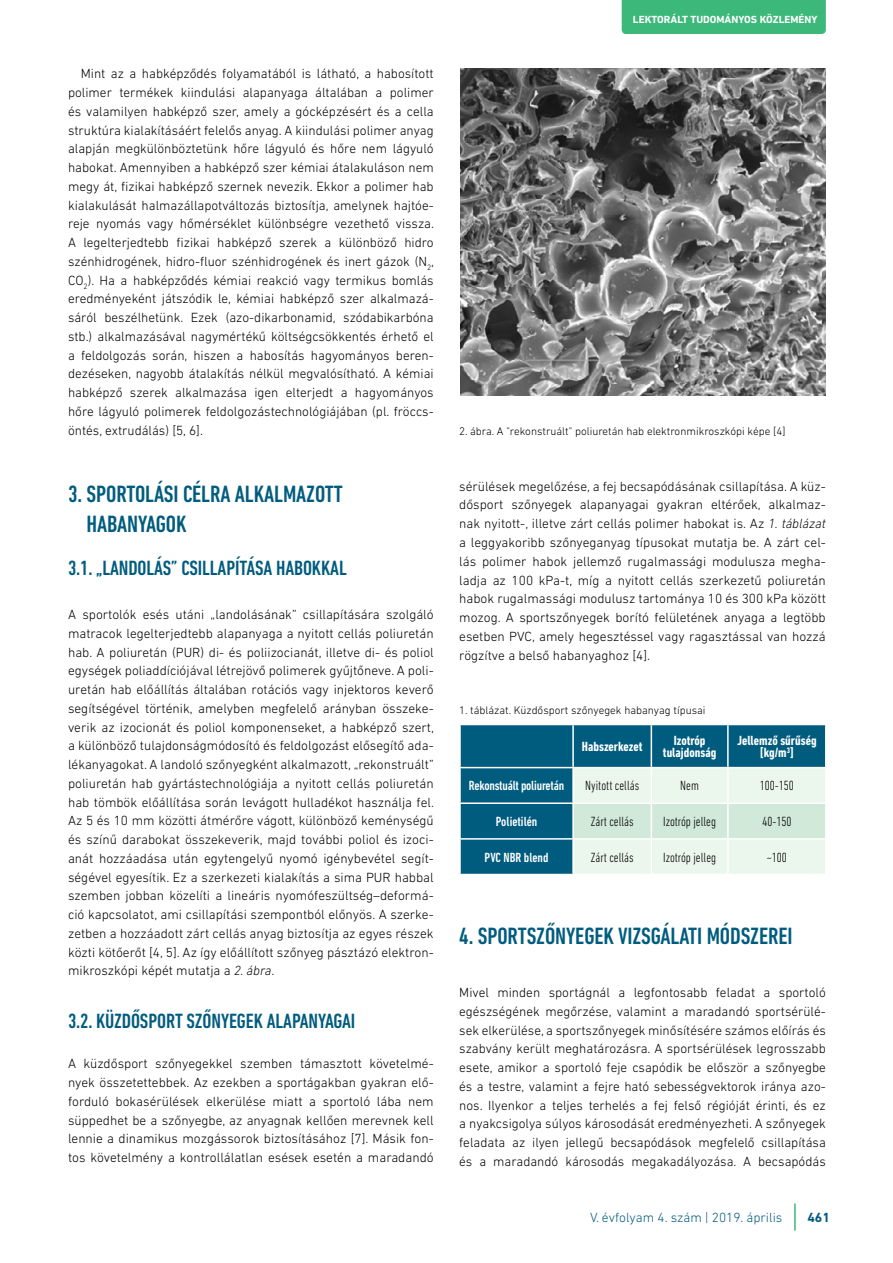
<style>
.page{position:relative;width:893px;height:1263px;background:#fff}
.page>*{position:absolute;margin:0;border:0;box-sizing:border-box;transform-origin:0 0}
.t1{font:500 condensed 24px/30px "DIN Next LT Pro";letter-spacing:-.005em;color:#005c7e}
.t2{font:500 condensed 21px "DIN Next LT Pro";letter-spacing:-.005em;color:#005c7e}
.t3{font:300 13.5px/18.8px "DIN Next LT Pro";color:#000;text-align:justify}
.t4{font:300 condensed 13.5px "DIN Next LT Pro";color:#000}
.t5{font:700 condensed 13.5px/12px "DIN Next LT Pro";color:#fff;text-align:center}
.t6{font:500 condensed 13.5px "DIN Next LT Pro";letter-spacing:-.015em;color:#fff}
.t7{font:300 13.5px "DIN Next LT Pro";color:#005c7e}
.t8{font:700 13.5px "DIN Next LT Pro";color:#005c7e}
.t9{font:300 11.25px "DIN Next LT Pro";color:#000}
.t10{font:700 10.5px "DIN Next LT Pro";color:#fff}
.s1{font-style:italic}
</style>
<div class="page">
<hr style="left:794px;top:1203px;width:2px;height:28px;background:#3bb87a">
<div style="left:622px;top:0;width:204px;height:34px;background:#3bb87a"></div>
<div style="left:461px;top:725px;width:364px;height:149px;background:#005c7e"></div>
<svg style="left:574px;top:768px;width:251px;height:106px;background:#e2f1e6"></svg>
<hr style="left:651px;top:725px;width:1px;height:42px;background:#fff">
<hr style="left:727px;top:725px;width:2px;height:42px;background:#fff">
<hr style="left:573px;top:767px;width:78px;height:1px;background:#fff">
<hr style="left:651px;top:767px;width:77px;height:1px;background:#fff">
<hr style="left:728px;top:767px;width:99px;height:1px;background:#fff">
<hr style="left:573px;top:802px;width:78px;height:2px;background:#fff">
<hr style="left:651px;top:802px;width:77px;height:2px;background:#fff">
<hr style="left:728px;top:802px;width:99px;height:2px;background:#fff">
<hr style="left:573px;top:838px;width:78px;height:2px;background:#fff">
<hr style="left:651px;top:838px;width:77px;height:2px;background:#fff">
<hr style="left:728px;top:838px;width:99px;height:2px;background:#fff">
<hr style="left:651px;top:768px;width:1px;height:34px;background:#fff">
<hr style="left:727px;top:768px;width:2px;height:34px;background:#fff">
<hr style="left:651px;top:804px;width:1px;height:34px;background:#fff">
<hr style="left:727px;top:804px;width:2px;height:34px;background:#fff">
<hr style="left:651px;top:840px;width:1px;height:34px;background:#fff">
<hr style="left:727px;top:840px;width:2px;height:34px;background:#fff">
<hr style="left:572px;top:768px;width:2px;height:34px;background:#fff">
<hr style="left:572px;top:725px;width:2px;height:42px;background:#fff">
<hr style="left:459px;top:767px;width:114px;height:1px;background:#fff">
<hr style="left:459px;top:802px;width:114px;height:2px;background:#fff">
<hr style="left:572px;top:804px;width:2px;height:34px;background:#fff">
<hr style="left:459px;top:838px;width:114px;height:2px;background:#fff">
<hr style="left:572px;top:840px;width:2px;height:34px;background:#fff">
<img style="left:460px;top:68px;width:366px;height:327px">
<p class="t3" style="left:68px;top:64px;width:368px;text-indent:13px">Mint az a habképződés folyamatából is látható, a habosított polimer termékek kiindulási alapanyaga általában a polimer és valamilyen habképző szer, amely a gócképzésért és a cella struktúra kialakításáért felelős anyag. A kiindulási polimer anyag alapján megkülönböztetünk hőre lágyuló és hőre nem lágyuló habokat. Amennyiben a habképző szer kémiai átalakuláson nem megy át, fizikai habképző szernek nevezik. Ekkor a polimer hab kialakulását halmazállapotváltozás biztosítja, amelynek hajtóe&shy;reje nyomás vagy hőmérséklet különbségre vezethető vissza.<br>A legelterjedtebb fizikai habképző szerek a különböző hidro szénhidrogének, hidro-fluor szénhidrogének és inert gázok (N<sub>2</sub>, CO<sub>2</sub>). Ha a habképződés kémiai reakció vagy termikus bomlás eredményeként játszódik le, kémiai habképző szer alkalmazá&shy;sáról beszélhetünk. Ezek (azo-dikarbonamid, szódabikarbóna stb.) alkalmazásával nagymértékű költségcsökkentés érhető el a feldolgozás során, hiszen a habosítás hagyományos beren&shy;dezéseken, nagyobb átalakítás nélkül megvalósítható. A kémiai habképző szerek alkalmazása igen elterjedt a hagyományos hőre lágyuló polimerek feldolgozástechnológiájában (pl. fröccs&shy;öntés, extrudálás) [5, 6].</p>
<h1 class="t1" style="left:87px;top:479px;width:258px;text-indent:-19px">3. SPORTOLÁSI CÉLRA ALKALMAZOTT<br>HABANYAGOK</h1>
<h2 class="t2" style="left:68px;top:556px;width:280px">3.1. „LANDOLÁS” CSILLAPÍTÁSA HABOKKAL</h2>
<p class="t3" style="left:68px;top:605px;width:367px">A sportolók esés utáni „landolásának” csillapítására szolgáló matracok legelterjedtebb alapanyaga a nyitott cellás poliuretán hab. A poliuretán (PUR) di- és poliizocianát, illetve di- és poliol egységek poliaddíciójával létrejövő polimerek gyűjtőneve. A poli&shy;uretán hab előállítás általában rotációs vagy injektoros keverő segítségével történik, amelyben megfelelő arányban összeke&shy;verik az izocionát és poliol komponenseket, a habképző szert, a különböző tulajdonságmódosító és feldolgozást elősegítő ada&shy;lékanyagokat. A landoló szőnyegként alkalmazott, „rekonstruált” poliuretán hab gyártástechnológiája a nyitott cellás poliuretán hab tömbök előállítása során levágott hulladékot használja fel.<br>Az 5 és 10 mm közötti átmérőre vágott, különböző keménységű és színű darabokat összekeverik, majd további poliol és izoci&shy;anát hozzáadása után egytengelyű nyomó igénybevétel segít&shy;ségével egyesítik. Ez a szerkezeti kialakítás a sima PUR habbal szemben jobban közelíti a lineáris nyomófeszültség–deformá&shy;ció kapcsolatot, ami csillapítási szempontból előnyös. A szerke&shy;zetben a hozzáadott zárt cellás anyag biztosítja az egyes részek közti kötőerőt [4, 5]. Az így előállított szőnyeg pásztázó elektron&shy;mikroszkópi képét mutatja a <span class="s1">2. ábra</span>.</p>
<h2 class="t2" style="left:68px;top:1010px;width:289px">3.2. KÜZDŐSPORT SZŐNYEGEK ALAPANYAGAI</h2>
<p class="t3" style="left:68px;top:1054px;width:367px">A küzdősport szőnyegekkel szemben támasztott követelmé&shy;nyek összetettebbek. Az ezekben a sportágakban gyakran elő&shy;forduló bokasérülések elkerülése miatt a sportoló lába nem süppedhet be a szőnyegbe, az anyagnak kellően merevnek kell lennie a dinamikus mozgássorok biztosításához [7]. Másik fon&shy;tos követelmény a kontrollálatlan esések esetén a maradandó</p>
<p class="t10" style="left:633px;top:14px;width:186px">LEKTORÁLT TUDOMÁNYOS KÖZLEMÉNY</p>
<p class="t9" style="left:459px;top:425px;width:328px">2. ábra. A "rekonstruált" poliuretán hab elektronmikroszkópi képe [4]</p>
<p class="t3" style="left:459px;top:477px;width:368px">sérülések megelőzése, a fej becsapódásának csillapítása. A küz - dősport szőnyegek alapanyagai gyakran eltérőek, alkalmaz&shy;nak nyitott-, illetve zárt cellás polimer habokat is. Az <span class="s1">1. táblázat </span>a leggyakoribb szőnyeganyag típusokat mutatja be. A zárt cel&shy;lás polimer habok jellemző rugalmassági modulusza megha&shy;ladja az 100 kPa-t, míg a nyitott cellás szerkezetű poliuretán habok rugalmassági modulusz tartománya 10 és 300 kPa között mozog. A sportszőnyegek borító felületének anyaga a legtöbb esetben PVC, amely hegesztéssel vagy ragasztással van hozzá rögzítve a belső habanyaghoz [4].</p>
<p class="t9" style="left:459px;top:703px;width:248px">1. táblázat. Küzdősport szőnyegek habanyag típusai</p>
<p class="t5" style="left:582px;top:740px;width:62px">Habszerkezet</p>
<p class="t5" style="left:663px;top:734px;width:55px">Izotróp tulajdonság</p>
<p class="t5" style="left:737px;top:734px;width:81px">Jellemző sűrűség [kg/m<sup>3</sup>]</p>
<p class="t6" style="left:469px;top:778px;width:97px">Rekonstuált poliuretán</p>
<p class="t4" style="left:585px;top:781px;width:55px">Nyitott cellás</p>
<p class="t4" style="left:680px;top:781px;width:20px">Nem</p>
<p class="t4" style="left:760px;top:781px;width:36px">100-150</p>
<p class="t6" style="left:496px;top:814px;width:43px">Polietilén</p>
<p class="t4" style="left:591px;top:817px;width:44px">Zárt cellás</p>
<p class="t4" style="left:663px;top:817px;width:55px">Izotróp jelleg</p>
<p class="t4" style="left:762px;top:817px;width:31px">40-150</p>
<p class="t6" style="left:485px;top:850px;width:65px">PVC NBR blend</p>
<p class="t4" style="left:591px;top:852px;width:44px">Zárt cellás</p>
<p class="t4" style="left:663px;top:852px;width:55px">Izotróp jelleg</p>
<p class="t4" style="left:767px;top:852px;width:22px">~100</p>
<h1 class="t1" style="left:459px;top:920px;width:335px">4. SPORTSZŐNYEGEK VIZSGÁLATI MÓDSZEREI</h1>
<p class="t3" style="left:459px;top:983px;width:368px">Mivel minden sportágnál a legfontosabb feladat a sportoló egészségének megőrzése, valamint a maradandó sportsérülé&shy;sek elkerülése, a sportszőnyegek minősítésére számos előírás és szabvány került meghatározásra. A sportsérülések legrosszabb esete, amikor a sportoló feje csapódik be először a szőnyegbe és a testre, valamint a fejre ható sebességvektorok iránya azo&shy;nos. Ilyenkor a teljes terhelés a fej felső régióját érinti, és ez a nyakcsigolya súlyos károsodását eredményezheti. A szőnyegek feladata az ilyen jellegű becsapódások megfelelő csillapítása és a maradandó károsodás megakadályozása. A becsapódás</p>
<p class="t7" style="left:590px;top:1210px;width:194px">V. évfolyam 4. szám | 2019. április</p>
<p class="t8" style="left:807px;top:1209px;width:24px">461</p>
</div>
